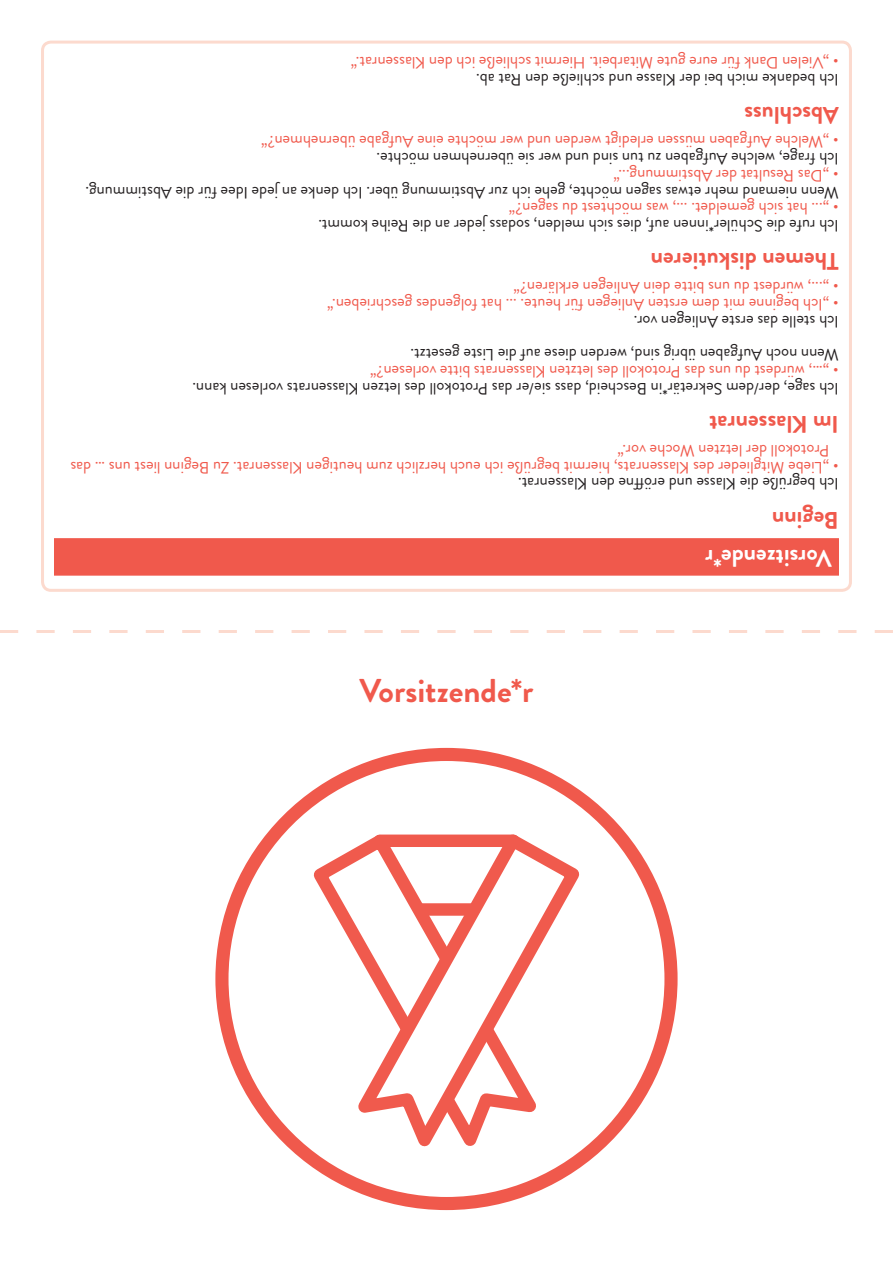
<style>
.page{position:relative;width:893px;height:1263px;background:#fff}
.page>*{position:absolute;margin:0;border:0;box-sizing:border-box;transform-origin:0 0}
.t1{font:700 33px "Brandon Grotesque";color:#f0594c}
.t2{font:700 24px "Brandon Grotesque";color:#f0594c}
.t3{font:700 24px "Brandon Grotesque";color:#fff}
.t4{font:16.5px/16.6px "Brandon Grotesque";color:#f0594c}
.t5{font:16.5px/33.3px "Brandon Grotesque";color:#231f20}
</style>
<div class="page">
<div style="left:41px;top:41px;width:811px;height:551px;border:3px solid #fcdace;border-radius:9px"></div>
<div style="left:54px;top:538px;width:785px;height:38px;background:#f0594c"></div>
<svg style="left:0;top:630px;width:893px;height:3px"></svg>
<svg style="left:303px;top:856px;width:38px;height:312px"></svg>
<svg style="left:341px;top:834px;width:249px;height:323px"></svg>
<div style="left:215px;top:748px;width:463px;height:462px;border:13px solid #f0594c;border-radius:50%"></div>
<p class="t4" style="left:839px;top:71px;width:490px;rotate:-180deg">„• Vielen Dank für eure gute Mitarbeit. Hiermit schließe ich den Klassenrat.“</p>
<p class="t5" style="left:839px;top:96px;width:364px;rotate:-180deg">Ich bedanke mich bei der Klasse und schließe den Rat ab.</p>
<h2 class="t2" style="left:839px;top:132px;width:96px;rotate:-180deg">Abschluss</h2>
<p class="t4" style="left:839px;top:150px;width:579px;rotate:-180deg">• „Welche Aufgaben müssen erledigt werden und wer möchte eine Aufgabe übernehmen?“</p>
<p class="t5" style="left:839px;top:175px;width:464px;rotate:-180deg">Ich frage, welche Aufgaben zu tun sind und wer sie übernehmen möchte.</p>
<p class="t4" style="left:839px;top:184px;width:227px;rotate:-180deg">• „Das Resultat der Abstimmung...“</p>
<p class="t5" style="left:839px;top:209px;width:755px;rotate:-180deg">Wenn niemand mehr etwas sagen möchte, gehe ich zur Abstimmung über. Ich denke an jede Idee für die Abstimmung.</p>
<p class="t4" style="left:839px;top:217px;width:332px;rotate:-180deg">• „... hat sich gemeldet. ..., was möchtest du sagen?“</p>
<p class="t5" style="left:839px;top:242px;width:522px;rotate:-180deg">Ich rufe die Schüler*innen auf, dies sich melden, sodass jeder an die Reihe kommt.</p>
<h2 class="t2" style="left:839px;top:278px;width:190px;rotate:-180deg">Themen diskutieren</h2>
<p class="t4" style="left:839px;top:296px;width:327px;rotate:-180deg">• „..., würdest du uns bitte dein Anliegen erklären?“</p>
<p class="t4" style="left:839px;top:313px;width:513px;rotate:-180deg">• „Ich beginne mit dem ersten Anliegen für heute. ... hat folgendes geschrieben.“</p>
<p class="t5" style="left:839px;top:371px;width:430px;rotate:-180deg">Wenn noch Aufgaben übrig sind, werden diese auf die Liste gesetzt.<br>Ich stelle das erste Anliegen vor.</p>
<p class="t4" style="left:839px;top:380px;width:470px;rotate:-180deg">• „…, würdest du uns das Protokoll des letzten Klassenrats bitte vorlesen?“</p>
<p class="t5" style="left:839px;top:405px;width:648px;rotate:-180deg">Ich sage, der/dem Sekretär*in Bescheid, dass sie/er das Protokoll des letzen Klassenrats vorlesen kann.</p>
<h2 class="t2" style="left:839px;top:441px;width:131px;rotate:-180deg">Im Klassenrat</h2>
<p class="t4" style="left:829px;top:475px;width:760px;text-indent:-10px;rotate:-180deg">• „Liebe Mitglieder des Klassenrats, hiermit begrüße ich euch herzlich zum heutigen Klassenrat. Zu Beginn liest uns … das<br>Protokoll der letzten Woche vor.“</p>
<p class="t5" style="left:839px;top:500px;width:322px;rotate:-180deg">Ich begrüße die Klasse und eröffne den Klassenrat.</p>
<h2 class="t2" style="left:839px;top:537px;width:69px;rotate:-180deg">Beginn</h2>
<h1 class="t1" style="left:360px;top:668px;width:175px">Vorsitzende*r</h1>
<h2 class="t3" style="left:832px;top:575px;width:128px;rotate:-180deg">Vorsitzende*r</h2>
</div>
